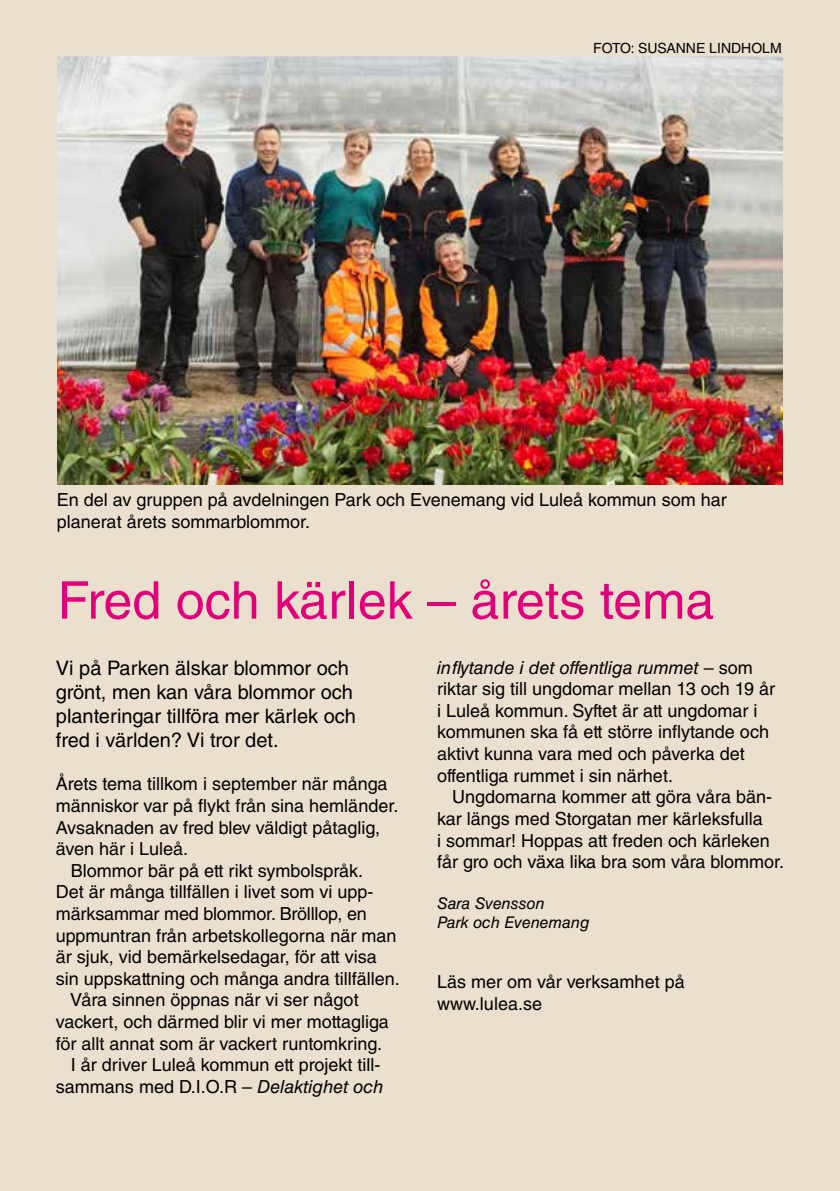
<style>
.page{position:relative;width:840px;height:1191px;background:#fff}
.page>*{position:absolute;margin:0;border:0;box-sizing:border-box;transform-origin:0 0}
.t1{font:52px "Helvetica LT Std";color:#e2007a}
.t2{font:20px/24px "Helvetica LT Std";color:#000}
.t3{font:18px/21.6px "Helvetica LT Std";color:#000}
.t4{font:italic 16px/19.2px "Helvetica LT Std";color:#000}
.t5{font:14px "Helvetica LT Std";color:#000}
.s1{font-style:italic}
</style>
<div class="page">
<div style="left:0;top:0;width:839px;height:1191px;background:#ebe0ce"></div>
<img style="left:58px;top:57px;width:724px;height:428px">
<p class="t5" style="left:592px;top:40px;width:190px">FOTO: SUSANNE LINDHOLM</p>
<p class="t3" style="left:57px;top:489px;width:671px">En del av gruppen på avdelningen Park och Evenemang vid Luleå kommun som har planerat årets sommarblommor.</p>
<h1 class="t1" style="left:58px;top:570px;width:658px">Fred och kärlek – årets tema</h1>
<p class="t2" style="left:56px;top:656px;width:301px">Vi på Parken älskar blommor och grönt, men kan våra blommor och planteringar tillföra mer kärlek och fred i världen? Vi tror det.</p>
<p class="t3" style="left:56px;top:773px;width:333px">Årets tema tillkom i september när många</p>
<p class="t3" style="left:56px;top:794px;width:344px">människor var på flykt från sina hemländer.</p>
<p class="t3" style="left:56px;top:816px;width:325px">Avsaknaden av fred blev väldigt påtaglig,</p>
<p class="t3" style="left:56px;top:838px;width:134px">även här i Luleå.</p>
<p class="t3" style="left:71px;top:859px;width:294px">Blommor bär på ett rikt symbolspråk.</p>
<p class="t3" style="left:56px;top:881px;width:319px">Det är många tillfällen i livet som vi upp-</p>
<p class="t3" style="left:56px;top:902px;width:312px">märksammar med blommor. Brölllop, en</p>
<p class="t3" style="left:56px;top:924px;width:342px">uppmuntran från arbetskollegorna när man</p>
<p class="t3" style="left:56px;top:946px;width:322px">är sjuk, vid bemärkelsedagar, för att visa</p>
<p class="t3" style="left:56px;top:967px;width:345px">sin uppskattning och många andra tillfällen.</p>
<p class="t3" style="left:70px;top:989px;width:290px">Våra sinnen öppnas när vi ser något</p>
<p class="t3" style="left:56px;top:1010px;width:334px">vackert, och därmed blir vi mer mottagliga</p>
<p class="t3" style="left:56px;top:1032px;width:327px">för allt annat som är vackert runtomkring.</p>
<p class="t3" style="left:71px;top:1054px;width:311px">I år driver Luleå kommun ett projekt till-</p>
<p class="t3" style="left:56px;top:1075px;width:329px">sammans med D.I.O.R – <span class="s1">Delaktighet och</span></p>
<p class="t3" style="left:437px;top:656px;width:339px"><span class="s1">inflytande i det offentliga rummet</span> – som riktar sig till ungdomar mellan 13 och 19 år i Luleå kommun. Syftet är att ungdomar i kommunen ska få ett större inflytande och aktivt kunna vara med och påverka det offentliga rummet i sin närhet.</p>
<p class="t3" style="left:437px;top:786px;width:348px;text-indent:15px">Ungdomarna kommer att göra våra bän&shy;kar längs med Storgatan mer kärleksfulla<br>i sommar! Hoppas att freden och kärleken får gro och växa lika bra som våra blommor.</p>
<p class="t4" style="left:437px;top:893px;width:154px">Sara Svensson<br>Park och Evenemang</p>
<p class="t3" style="left:437px;top:971px;width:249px">Läs mer om vår verksamhet på www.lulea.se</p>
</div>
